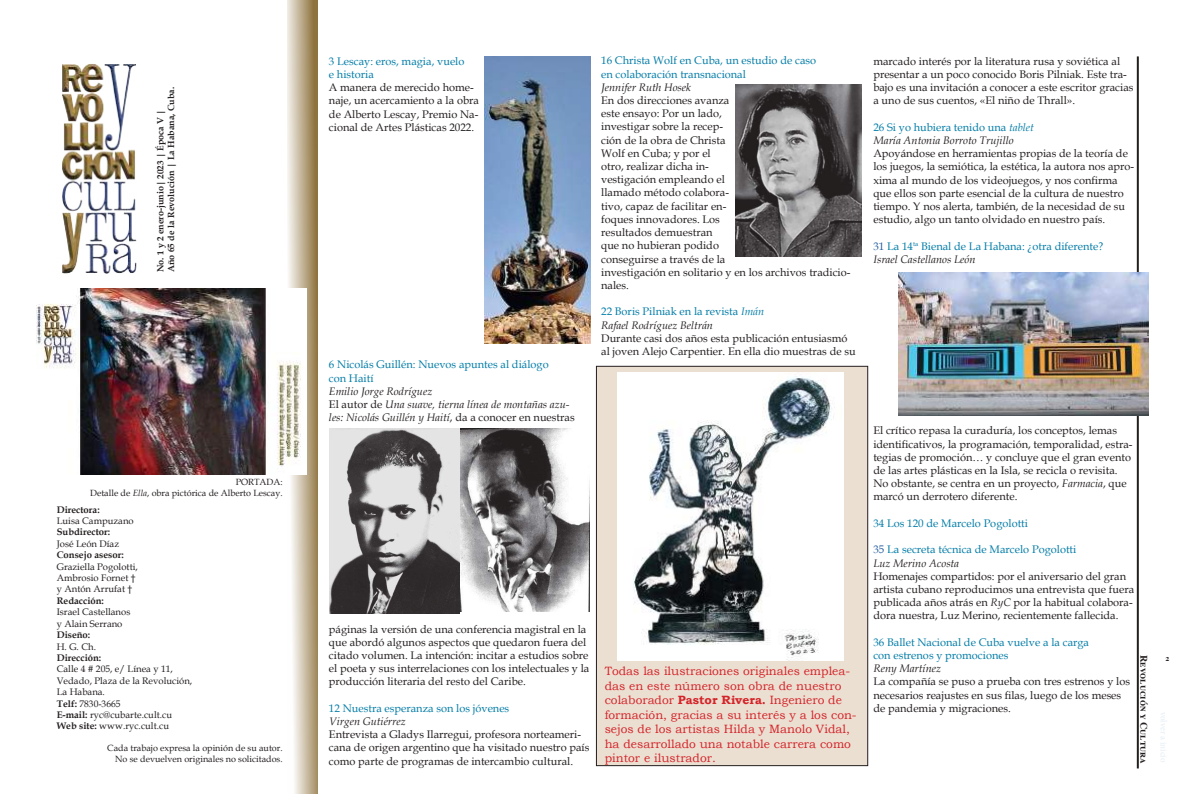
<style>
.page{position:relative;width:1191px;height:794px;background:#fff}
.page>*{position:absolute;margin:0;border:0;box-sizing:border-box;transform-origin:0 0}
.t1{font:12px/14.4px "Bookman Old Style";color:#d42429}
.t2{font:11px/13.2px "Book Antiqua";color:#241f1f}
.t3{font:11px/13.2px "Book Antiqua";color:#047da8}
.t4{font:italic 11px/13.2px "Book Antiqua";color:#241f1f}
.t5{font:10px "Times Bold SC";color:#241f1f}
.t6{font:9.5px/11.4px "Book Antiqua";color:#241f1f}
.t7{font:700 9.5px "Book Antiqua";color:#241f1f}
.t8{font:9px/10.8px "Book Antiqua";color:#241f1f;text-align:right}
.t9{font:700 9px/10.8px "Book Antiqua";color:#241f1f}
.t10{font:8px "Times Bold SC";color:#241f1f}
.s1{font-style:italic}
.s2{font-weight:700}
.s3{font-style:normal}
.s4{font-style:italic;color:#241f1f}
.s5{font-style:normal;color:#047da8}
.s6{color:#047da8}
.s7{color:#255fa0}
</style>
<div class="page">
<hr style="left:1136px;top:56px;width:2px;height:712px;background:#241f1f">
<svg style="left:287px;top:0;width:30px;height:794px;background:#c9bca3"></svg>
<img style="left:62px;top:63px;width:75px;height:211px">
<img style="left:36px;top:288px;width:270px;height:187px">
<img style="left:899px;top:273px;width:249px;height:142px">
<img style="left:485px;top:57px;width:105px;height:286px">
<img style="left:329px;top:428px;width:260px;height:185px">
<img style="left:735px;top:84px;width:126px;height:172px">
<div style="left:596px;top:366px;width:271px;height:399px;background:#ebdfd2"></div>
<div style="left:596px;top:366px;width:272px;height:400px;border:1px solid #241f1f"></div>
<img style="left:617px;top:373px;width:226px;height:287px">
<p class="t9" style="left:155px;top:272px;width:187px;rotate:-90deg">No. 1 y 2 enero-junio| 2023 | Época V |<br>Año 65 de la Revolución | La Habana, Cuba.</p>
<p class="t8" style="left:90px;top:476px;width:194px">PORTADA:<br>Detalle de <span class="s1">Ella</span>, obra pictórica de Alberto Lescay.</p>
<p class="t7" style="left:57px;top:503px;width:45px">Directora:</p>
<p class="t6" style="left:57px;top:515px;width:78px">Luisa Campuzano</p>
<p class="t7" style="left:57px;top:526px;width:55px">Subdirector:</p>
<p class="t6" style="left:57px;top:538px;width:64px">José León Díaz</p>
<p class="t7" style="left:57px;top:548px;width:69px">Consejo asesor:</p>
<p class="t6" style="left:57px;top:560px;width:83px">Graziella Pogolotti,<br>Ambrosio Fornet † y Antón Arrufat †</p>
<p class="t7" style="left:57px;top:594px;width:49px">Redacción:</p>
<p class="t6" style="left:57px;top:606px;width:75px">Israel Castellanos y Alain Serrano</p>
<p class="t7" style="left:57px;top:628px;width:35px">Diseño:</p>
<p class="t6" style="left:57px;top:640px;width:41px">H. G. Ch.</p>
<p class="t7" style="left:57px;top:651px;width:46px">Dirección:</p>
<p class="t6" style="left:57px;top:663px;width:137px">Calle 4 # 205, e/ Línea y 11,<br>Vedado, Plaza de la Revolución,<br>La Habana.<br><span class="s2">Telf:</span> 7830-3665<br><span class="s2">E-mail:</span> ryc@cubarte.cult.cu<br><span class="s2">Web site:</span> www.ryc.cult.cu</p>
<p class="t8" style="left:107px;top:742px;width:177px">Cada trabajo expresa la opinión de su autor.<br>No se devuelven originales no solicitados.</p>
<p class="t3" style="left:329px;top:54px;width:137px">3 Lescay: eros, magia, vuelo e historia</p>
<p class="t2" style="left:329px;top:81px;width:151px">A manera de merecido home&shy;naje, un acercamiento a la obra de Alberto Lescay, Premio Na&shy;cional de Artes Plásticas 2022.</p>
<p class="t3" style="left:329px;top:358px;width:221px">6 Nicolás Guillén: Nuevos apuntes al diálogo con Haití</p>
<p class="t4" style="left:329px;top:384px;width:247px">Emilio Jorge Rodríguez<br><span class="s3">El autor de</span> Una suave, tierna línea de montañas azu&shy;les: Nicolás Guillén y Haití<span class="s3">, da a conocer en nuestras</span></p>
<p class="t3" style="left:601px;top:54px;width:216px">16 Christa Wolf en Cuba, un estudio de caso en colaboración transnacional</p>
<p class="t4" style="left:601px;top:80px;width:91px">Jennifer Ruth Hosek</p>
<p class="t2" style="left:601px;top:93px;width:251px">En dos direcciones avanza<br>este ensayo: Por un lado,<br>investigar sobre la recep-<br>ción de la obra de Christa<br>Wolf en Cuba; y por el<br>otro, realizar dicha in-<br>vestigación empleando el<br>llamado método colabora-<br>tivo, capaz de facilitar en-<br>foques innovadores. Los<br>resultados demuestran<br>que no hubieran podido<br>conseguirse a través de la<br>investigación en solitario y en los archivos tradicio&shy;nales.</p>
<p class="t3" style="left:601px;top:305px;width:165px">22 Boris Pilniak en la revista <span class="s1">Imán<br></span><span class="s4">Rafael Rodríguez Beltrán</span></p>
<p class="t2" style="left:601px;top:331px;width:256px">Durante casi dos años esta publicación entusiasmó al joven Alejo Carpentier. En ella dio muestras de su</p>
<p class="t2" style="left:329px;top:622px;width:262px">páginas la versión de una conferencia magistral en la que abordó algunos aspectos que quedaron fuera del citado volumen. La intención: incitar a estudios sobre el poeta y sus interrelaciones con los intelectuales y la producción literaria del resto del Caribe.</p>
<p class="t3" style="left:329px;top:701px;width:182px">12 Nuestra esperanza son los jóvenes</p>
<p class="t4" style="left:329px;top:714px;width:78px">Virgen Gutiérrez</p>
<p class="t2" style="left:329px;top:727px;width:262px">Entrevista a Gladys Ilarregui, profesora norteameri&shy;cana de origen argentino que ha visitado nuestro país como parte de programas de intercambio cultural.</p>
<p class="t1" style="left:604px;top:664px;width:253px">Todas las ilustraciones originales emplea&shy;das en este número son obra de nuestro colaborador <span class="s2">Pastor Rivera.</span> Ingeniero de formación, gracias a su interés y a los con&shy;sejos de los artistas Hilda y Manolo Vidal, ha desarrollado una notable carrera como pintor e ilustrador.</p>
<p class="t2" style="left:873px;top:54px;width:262px">marcado interés por la literatura rusa y soviética al presentar a un poco conocido Boris Pilniak. Este tra&shy;bajo es una invitación a conocer a este escritor gracias a uno de sus cuentos, «El niño de Thrall».</p>
<p class="t4" style="left:873px;top:120px;width:162px"><span class="s5">26 Si yo hubiera tenido una</span> <span class="s6">tablet<br></span>María Antonia Borroto Trujillo</p>
<p class="t2" style="left:873px;top:147px;width:262px">Apoyándose en herramientas propias de la teoría de los juegos, la semiótica, la estética, la autora nos apro&shy;xima al mundo de los videojuegos, y nos confirma que ellos son parte esencial de la cultura de nuestro tiempo. Y nos alerta, también, de la necesidad de su estudio, algo un tanto olvidado en nuestro país.</p>
<p class="t3" style="left:873px;top:239px;width:231px"><span class="s7">31</span> La 14<sup>ta</sup> Bienal de La Habana: ¿otra diferente?<br><span class="s4">Israel Castellanos León</span></p>
<p class="t2" style="left:873px;top:424px;width:261px">El crítico repasa la curaduría, los conceptos, lemas identificativos, la programación, temporalidad, estra&shy;tegias de promoción… y concluye que el gran evento de las artes plásticas en la Isla, se recicla o revisita.<br>No obstante, se centra en un proyecto, <span class="s1">Farmacia</span>, que marcó un derrotero diferente.</p>
<p class="t3" style="left:873px;top:516px;width:156px">34 Los 120 de Marcelo Pogolotti</p>
<p class="t3" style="left:873px;top:543px;width:204px"><span class="s7">35</span> La secreta técnica de Marcelo Pogolotti<br><span class="s4">Luz Merino Acosta</span></p>
<p class="t2" style="left:873px;top:569px;width:262px">Homenajes compartidos: por el aniversario del gran artista cubano reproducimos una entrevista que fuera publicada años atrás en <span class="s1">RyC</span> por la habitual colabora&shy;dora nuestra, Luz Merino, recientemente fallecida.</p>
<p class="t3" style="left:873px;top:635px;width:217px">36 Ballet Nacional de Cuba vuelve a la carga con estrenos y promociones</p>
<p class="t4" style="left:873px;top:661px;width:69px">Reny Martínez</p>
<p class="t2" style="left:873px;top:675px;width:258px">La compañía se puso a prueba con tres estrenos y los necesarios reajustes en sus filas, luego de los meses de pandemia y migraciones.</p>
<p class="t5" style="left:1150px;top:655px;width:110px;rotate:90deg">Revolución y Cultura</p>
<p class="t10" style="left:1165px;top:654px;width:5px">2</p>
</div>
